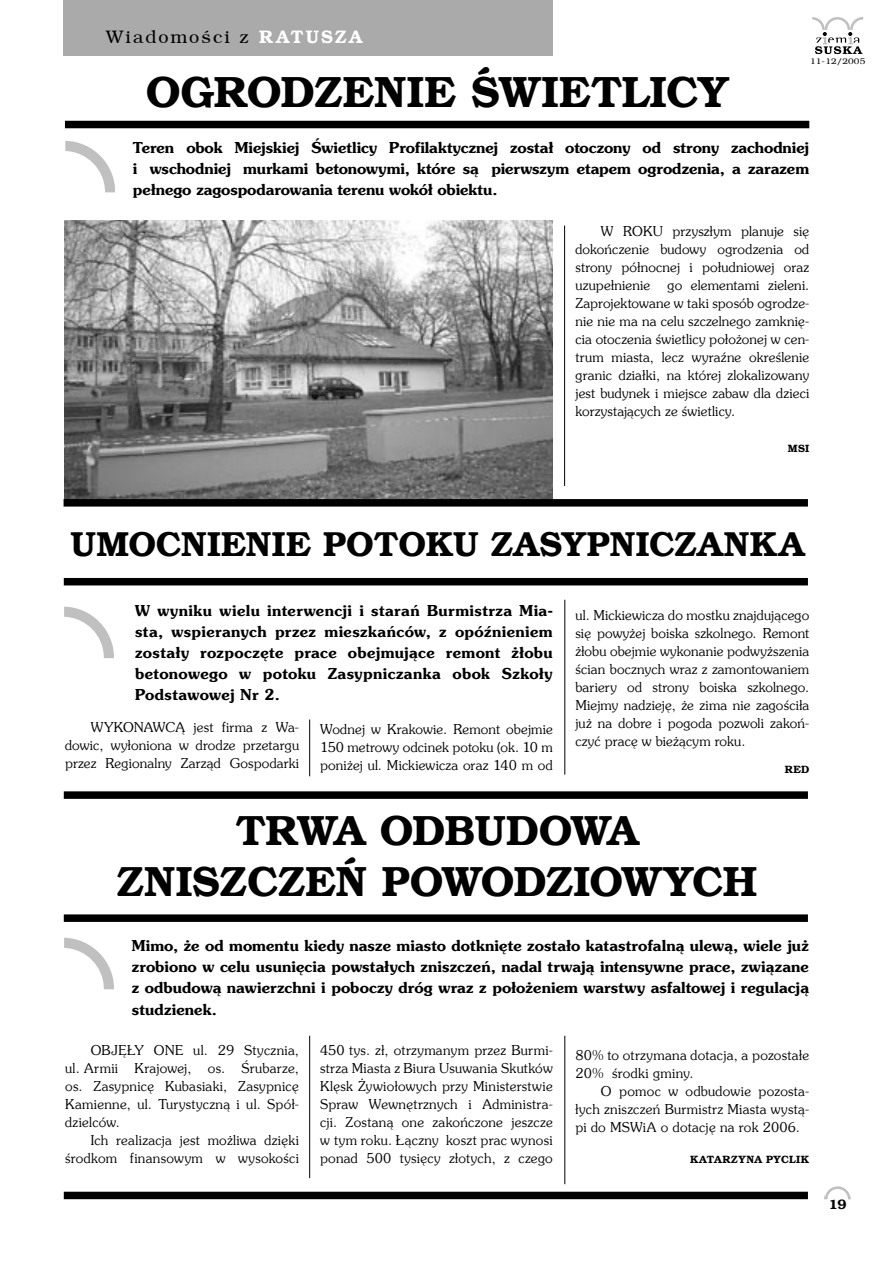
<style>
.page{position:relative;width:893px;height:1263px;background:#fff}
.page>*{position:absolute;margin:0;border:0;box-sizing:border-box;transform-origin:0 0}
.t1{font:700 43.5px "Brooklyn";color:#000}
.t2{font:700 42px "Brooklyn";letter-spacing:-.005em;color:#000}
.t3{font:700 34.5px "Brooklyn";letter-spacing:.01em;color:#000}
.t4{font:18px "Brooklyn";letter-spacing:.11em;color:#000}
.Poczatek{font:700 15px/21px "Southern";letter-spacing:.005em;color:#000;text-align:justify}
.Tekst{font:13.5px/18px "Southern";letter-spacing:.015em;color:#000;text-align:justify}
.t5{font:700 13.5px "Brooklyn";color:#000}
.Tekst-2{font:700 10.5px "Brooklyn";letter-spacing:.035em;color:#000}
.t6{font:8.1px "Brooklyn";letter-spacing:.02em;color:#000;scale:1.11 1}
.s1{font-weight:700;color:#fff}
</style>
<div class="page">
<svg style="left:812px;top:17px;width:51px;height:37px"></svg>
<div style="left:64px;top:0;width:489px;height:55px;background:#aaa"></div>
<svg style="left:825px;top:1186px;width:25px;height:13px"></svg>
<div style="left:65px;top:121px;width:744px;height:7px;background:#000"></div>
<svg style="left:65px;top:141px;width:50px;height:51px"></svg>
<hr style="left:564px;top:226px;width:1px;height:260px;background:#000">
<img style="left:64px;top:221px;width:489px;height:278px">
<div style="left:64px;top:499px;width:744px;height:8px;background:#000"></div>
<div style="left:64px;top:578px;width:744px;height:7px;background:#000"></div>
<svg style="left:64px;top:607px;width:50px;height:51px"></svg>
<hr style="left:309px;top:719px;width:1px;height:57px;background:#000">
<hr style="left:564px;top:600px;width:1px;height:174px;background:#000">
<div style="left:64px;top:791px;width:744px;height:8px;background:#000"></div>
<div style="left:64px;top:914px;width:744px;height:8px;background:#000"></div>
<svg style="left:64px;top:938px;width:50px;height:51px"></svg>
<hr style="left:309px;top:1036px;width:1px;height:142px;background:#000">
<hr style="left:564px;top:1036px;width:1px;height:148px;background:#000">
<div style="left:64px;top:1192px;width:744px;height:7px;background:#000"></div>
<p class="t4" style="left:106px;top:27px;width:257px">Wiadomości z <span class="s1">RATUSZA</span></p>
<p class="t1" style="left:146px;top:66px;width:584px">OGRODZENIE ŚWIETLICY</p>
<p class="Poczatek" style="left:133px;top:137px;width:678px">Teren obok Miejskiej Świetlicy Profilaktycznej został otoczony od strony zachodniej i wschodniej murkami betonowymi, które są pierwszym etapem ogrodzenia, a zarazem pełnego zagospodarowania terenu wokół obiektu.</p>
<p class="Tekst" style="left:575px;top:222px;width:235px;text-indent:26px">W ROKU przyszłym planuje się dokończenie budowy ogrodzenia od strony północnej i południowej oraz uzupełnienie</p>
<p class="t6" style="left:810px;top:57px;width:51px">11-12/2005</p>
<p class="Tekst" style="left:575px;top:276px;width:235px;text-indent:92px">go elementami zieleni.<br>Zaprojektowane w taki sposób ogrodze&shy;nie nie ma na celu szczelnego zamknię&shy;cia otoczenia świetlicy położonej w cen&shy;trum miasta, lecz wyraźne określenie granic działki, na której zlokalizowany jest budynek i miejsce zabaw dla dzieci korzystających ze świetlicy.</p>
<p class="Tekst-2" style="left:788px;top:442px;width:23px">MSI</p>
<p class="t3" style="left:71px;top:523px;width:735px">UMOCNIENIE POTOKU ZASYPNICZANKA</p>
<p class="Poczatek" style="left:135px;top:600px;width:419px">W wyniku wielu interwencji i starań Burmistrza Mia&shy;sta, wspieranych przez mieszkańców, z opóźnieniem zostały rozpoczęte prace obejmujące remont żłobu betonowego w potoku Zasypniczanka obok Szkoły Podstawowej Nr 2.</p>
<p class="Tekst" style="left:575px;top:606px;width:235px">ul. Mickiewicza do mostku znajdującego się powyżej boiska szkolnego. Remont żłobu obejmie wykonanie podwyższenia ścian bocznych wraz z zamontowaniem bariery od strony boiska szkolnego.<br>Miejmy nadzieję, że zima nie zagościła już na dobre i pogoda pozwoli zakoń&shy;czyć pracę w bieżącym roku.</p>
<p class="Tekst-2" style="left:785px;top:763px;width:26px">RED</p>
<p class="Tekst" style="left:65px;top:718px;width:235px;text-indent:26px">WYKONAWCĄ jest firma z Wa&shy;dowic, wyłoniona w drodze przetargu przez Regionalny Zarząd Gospodarki</p>
<p class="Tekst" style="left:320px;top:719px;width:234px">Wodnej w Krakowie. Remont obejmie 150 metrowy odcinek potoku (ok. 10 m poniżej ul. Mickiewicza oraz 140 m od</p>
<p class="t2" style="left:236px;top:806px;width:403px">TRWA ODBUDOWA</p>
<p class="t2" style="left:117px;top:856px;width:641px">ZNISZCZEŃ POWODZIOWYCH</p>
<p class="Poczatek" style="left:132px;top:935px;width:679px">Mimo, że od momentu kiedy nasze miasto dotknięte zostało katastrofalną ulewą, wiele już zrobiono w celu usunięcia powstałych zniszczeń, nadal trwają intensywne prace, związane z odbudową nawierzchni i poboczy dróg wraz z położeniem warstwy asfaltowej i regulacją studzienek.</p>
<p class="Tekst" style="left:575px;top:1046px;width:235px">80% to otrzymana dotacja, a pozostałe<br>20% środki gminy.</p>
<p class="Tekst" style="left:575px;top:1082px;width:235px;text-indent:26px">O pomoc w odbudowie pozosta&shy;łych zniszczeń Burmistrz Miasta wystą&shy;pi do MSWiA o dotację na rok 2006.</p>
<p class="Tekst-2" style="left:690px;top:1153px;width:121px">KATARZYNA PYCLIK</p>
<p class="Tekst" style="left:65px;top:1041px;width:235px;text-indent:26px">OBJĘŁY ONE ul. 29 Stycznia, ul. Armii Krajowej, os. Śrubarze, os. Zasypnicę Kubasiaki, Zasypnicę Kamienne, ul. Turystyczną i ul. Spół&shy;dzielców.</p>
<p class="Tekst" style="left:65px;top:1131px;width:235px;text-align:right">Ich realizacja jest możliwa dzięki środkom finansowym w wysokości</p>
<p class="Tekst" style="left:320px;top:1041px;width:234px">450 tys. zł, otrzymanym przez Burmi&shy;strza Miasta z Biura Usuwania Skutków Klęsk Żywiołowych przy Ministerstwie Spraw Wewnętrznych i Administra&shy;cji. Zostaną one zakończone jeszcze w tym roku. Łączny koszt prac wynosi ponad 500 tysięcy złotych, z czego</p>
<p class="t5" style="left:829px;top:1197px;width:19px">19</p>
</div>
